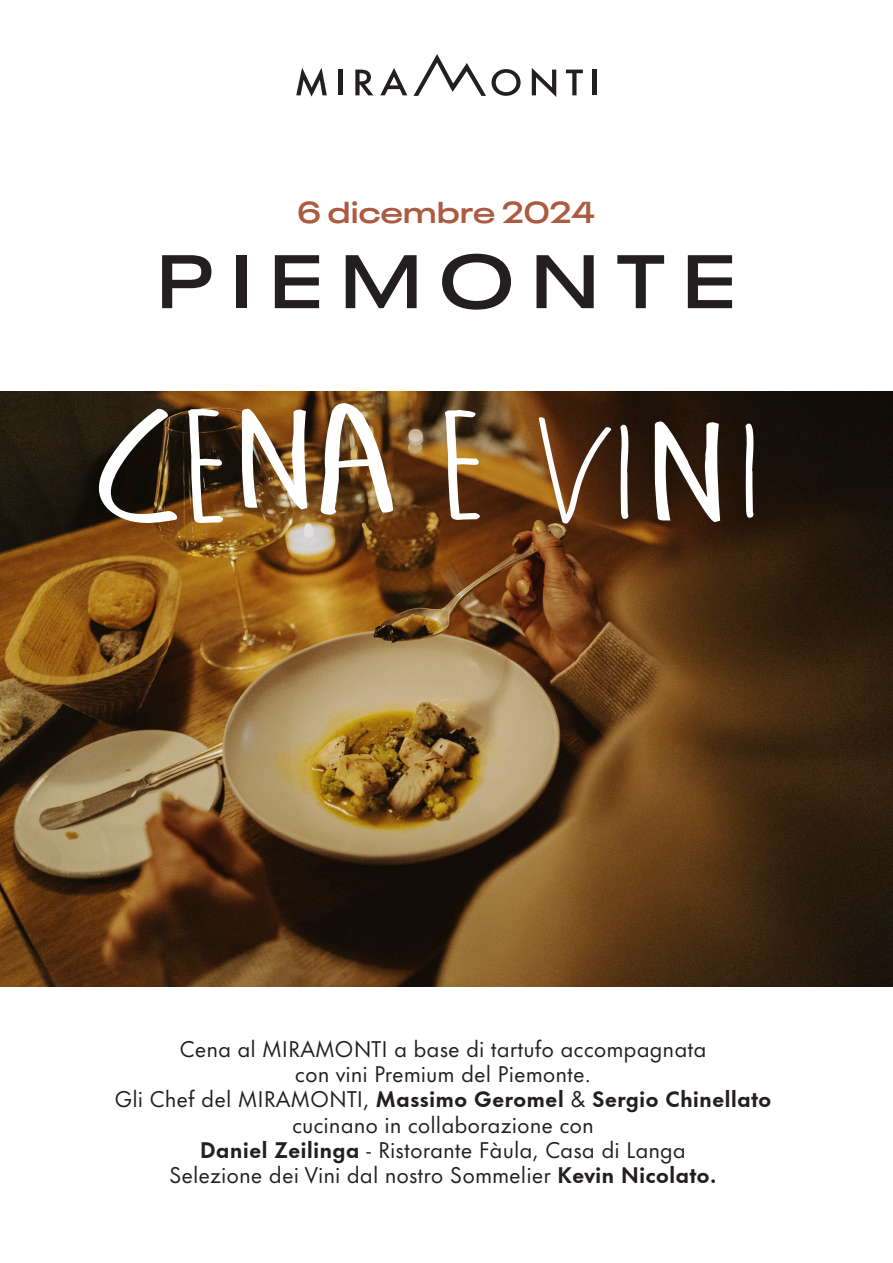
<style>
.page{position:relative;width:893px;height:1263px;background:#fff}
.page>*{position:absolute;margin:0;border:0;box-sizing:border-box;transform-origin:0 0}
.t1{font:600 expanded 75px "Neue Plak";color:#231f20}
.t2{font:600 expanded 30px "Neue Plak";color:#aa5b40}
.t3{font:21px/25.2px "Futura Now Text";color:#231f20;text-align:center}
.s1{font-weight:700}
</style>
<div class="page">
<img style="left:1px;top:391px;width:892px;height:596px">
<svg style="left:414px;top:54px;width:72px;height:42px"></svg>
<svg style="left:296px;top:68px;width:31px;height:29px"></svg>
<hr style="left:339px;top:70px;width:4px;height:25px;background:#231f20">
<svg style="left:355px;top:70px;width:18px;height:25px"></svg>
<svg style="left:380px;top:68px;width:27px;height:27px"></svg>
<svg style="left:492px;top:69px;width:29px;height:27px"></svg>
<svg style="left:532px;top:68px;width:24px;height:29px"></svg>
<svg style="left:566px;top:70px;width:17px;height:25px"></svg>
<div style="left:592px;top:70px;width:5px;height:25px;background:#231f20"></div>
<svg style="left:188px;top:409px;width:35px;height:114px"></svg>
<svg style="left:321px;top:403px;width:72px;height:112px"></svg>
<img style="left:242px;top:409px;width:65px;height:100px">
<svg style="left:445px;top:410px;width:35px;height:110px"></svg>
<svg style="left:620px;top:425px;width:8px;height:94px"></svg>
<svg style="left:655px;top:421px;width:65px;height:101px"></svg>
<svg style="left:745px;top:424px;width:8px;height:94px"></svg>
<svg style="left:96px;top:407px;width:82px;height:117px"></svg>
<svg style="left:538px;top:416px;width:75px;height:108px;background:#724d32"></svg>
<p class="t2" style="left:297px;top:188px;width:299px">6 dicembre 2024</p>
<p class="t1" style="left:156px;top:220px;width:581px">P I E M O N T E</p>
<p class="t3" style="left:179px;top:1035px;width:529px">Cena al MIRAMONTI a base di tartufo accompagnata</p>
<p class="t3" style="left:295px;top:1060px;width:298px">con vini Premium del Piemonte.</p>
<p class="t3" style="left:114px;top:1085px;width:659px">Gli Chef del MIRAMONTI, <span class="s1">Massimo Geromel</span> &amp; <span class="s1">Sergio Chinellato </span>cucinano in collaborazione con</p>
<p class="t3" style="left:200px;top:1136px;width:488px"><span class="s1">Daniel Zeilinga</span> - Ristorante Fàula, Casa di Langa</p>
<p class="t3" style="left:169px;top:1161px;width:549px">Selezione dei Vini dal nostro Sommelier <span class="s1">Kevin Nicolato.</span></p>
</div>
